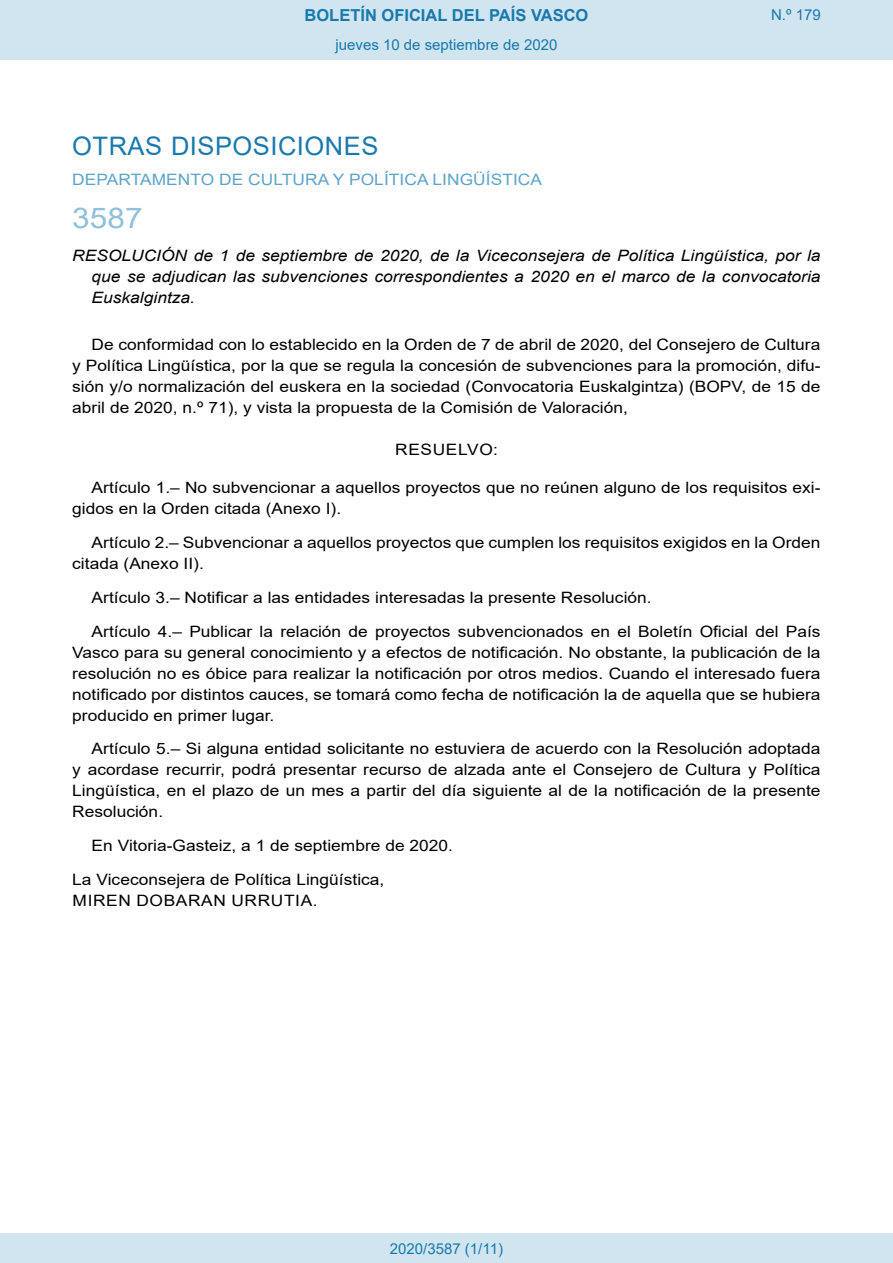
<style>
.page{position:relative;width:893px;height:1263px;background:#fff}
.page>*{position:absolute;margin:0;border:0;box-sizing:border-box;transform-origin:0 0}
.BOPVOrden{font:28.5px "Arial";color:#90c0db;scale:1.11 1}
.BOPVSeccion{font:25.5px "Arial";letter-spacing:.02em;color:#1879ad}
.t1{font:700 16.5px "Arial";color:#1879ad}
.BOPVDetalle{font:15.6px/21px "Arial";color:#000;text-align:justify;scale:1.11 1}
.BOPVTitulo{font:italic 15.6px/21px "Arial";color:#000;text-align:justify;scale:1.11 1}
.BOPVOrganismo{font:15.6px "Arial";letter-spacing:.005em;color:#5ea4ca;scale:1.11 1}
.BOPVFirmaLugFec{font:15.6px "Arial";color:#000;scale:1.11 1}
.BOPVFirmaPuesto{font:15.6px "Arial";color:#000;scale:1.11 1}
.BOPVFirmaNombre{font:15.6px "Arial";letter-spacing:.035em;color:#000;scale:1.11 1}
.BOPVClave{font:15.6px "Arial";letter-spacing:.035em;color:#000;scale:1.11 1}
.Paginacion_Centro{font:15px "Arial";color:#1879ad}
</style>
<div class="page">
<div style="left:0;top:0;width:893px;height:60px;background:#d0e5f0"></div>
<div style="left:0;top:1233px;width:893px;height:30px;background:#d0e5f0"></div>
<p class="t1" style="left:305px;top:3px;width:285px">BOLETÍN OFICIAL DEL PAÍS VASCO</p>
<p class="Paginacion_Centro" style="left:336px;top:35px;width:223px">jueves 10 de septiembre de 2020</p>
<p class="Paginacion_Centro" style="left:771px;top:5px;width:51px">N.º 179</p>
<p class="BOPVSeccion" style="left:72px;top:128px;width:308px">OTRAS DISPOSICIONES</p>
<p class="BOPVOrganismo" style="left:72px;top:169px;width:425px">DEPARTAMENTO DE CULTURA Y POLÍTICA LINGÜÍSTICA</p>
<p class="BOPVOrden" style="left:72px;top:198px;width:65px">3587</p>
<p class="BOPVTitulo" style="left:92px;top:246px;width:658px;text-indent:-19px">RESOLUCIÓN de 1 de septiembre de 2020, de la Viceconsejera de Política Lingüística, por la que se adjudican las subvenciones correspondientes a 2020 en el marco de la convocatoria Euskalgintza.</p>
<p class="BOPVDetalle" style="left:72px;top:334px;width:676px;text-indent:19px">De conformidad con lo establecido en la Orden de 7 de abril de 2020, del Consejero de Cultura y Política Lingüística, por la que se regula la concesión de subvenciones para la promoción, difu&shy;sión y/o normalización del euskera en la sociedad (Convocatoria Euskalgintza) (BOPV, de 15 de abril de 2020, n.º 71), y vista la propuesta de la Comisión de Valoración,</p>
<p class="BOPVClave" style="left:395px;top:439px;width:94px">RESUELVO:</p>
<p class="BOPVDetalle" style="left:72px;top:477px;width:676px;text-indent:19px">Artículo 1.– No subvencionar a aquellos proyectos que no reúnen alguno de los requisitos exi&shy;gidos en la Orden citada (Anexo I).</p>
<p class="BOPVDetalle" style="left:72px;top:532px;width:675px;text-indent:19px">Artículo 2.– Subvencionar a aquellos proyectos que cumplen los requisitos exigidos en la Orden citada (Anexo II).</p>
<p class="BOPVDetalle" style="left:92px;top:587px;width:506px">Artículo 3.– Notificar a las entidades interesadas la presente Resolución.</p>
<p class="BOPVDetalle" style="left:72px;top:620px;width:676px;text-indent:19px">Artículo 4.– Publicar la relación de proyectos subvencionados en el Boletín Oficial del País Vasco para su general conocimiento y a efectos de notificación. No obstante, la publicación de la resolución no es óbice para realizar la notificación por otros medios. Cuando el interesado fuera notificado por distintos cauces, se tomará como fecha de notificación la de aquella que se hubiera producido en primer lugar.</p>
<p class="BOPVDetalle" style="left:72px;top:738px;width:676px;text-indent:19px">Artículo 5.– Si alguna entidad solicitante no estuviera de acuerdo con la Resolución adoptada y acordase recurrir, podrá presentar recurso de alzada ante el Consejero de Cultura y Política Lingüística, en el plazo de un mes a partir del día siguiente al de la notificación de la presente Resolución.</p>
<p class="BOPVFirmaLugFec" style="left:92px;top:835px;width:327px">En Vitoria-Gasteiz, a 1 de septiembre de 2020.</p>
<p class="BOPVFirmaPuesto" style="left:72px;top:869px;width:283px">La Viceconsejera de Política Lingüística,</p>
<p class="BOPVFirmaNombre" style="left:73px;top:890px;width:222px">MIREN DOBARAN URRUTIA.</p>
<p class="Paginacion_Centro" style="left:390px;top:1238px;width:115px">2020/3587 (1/11)</p>
</div>
